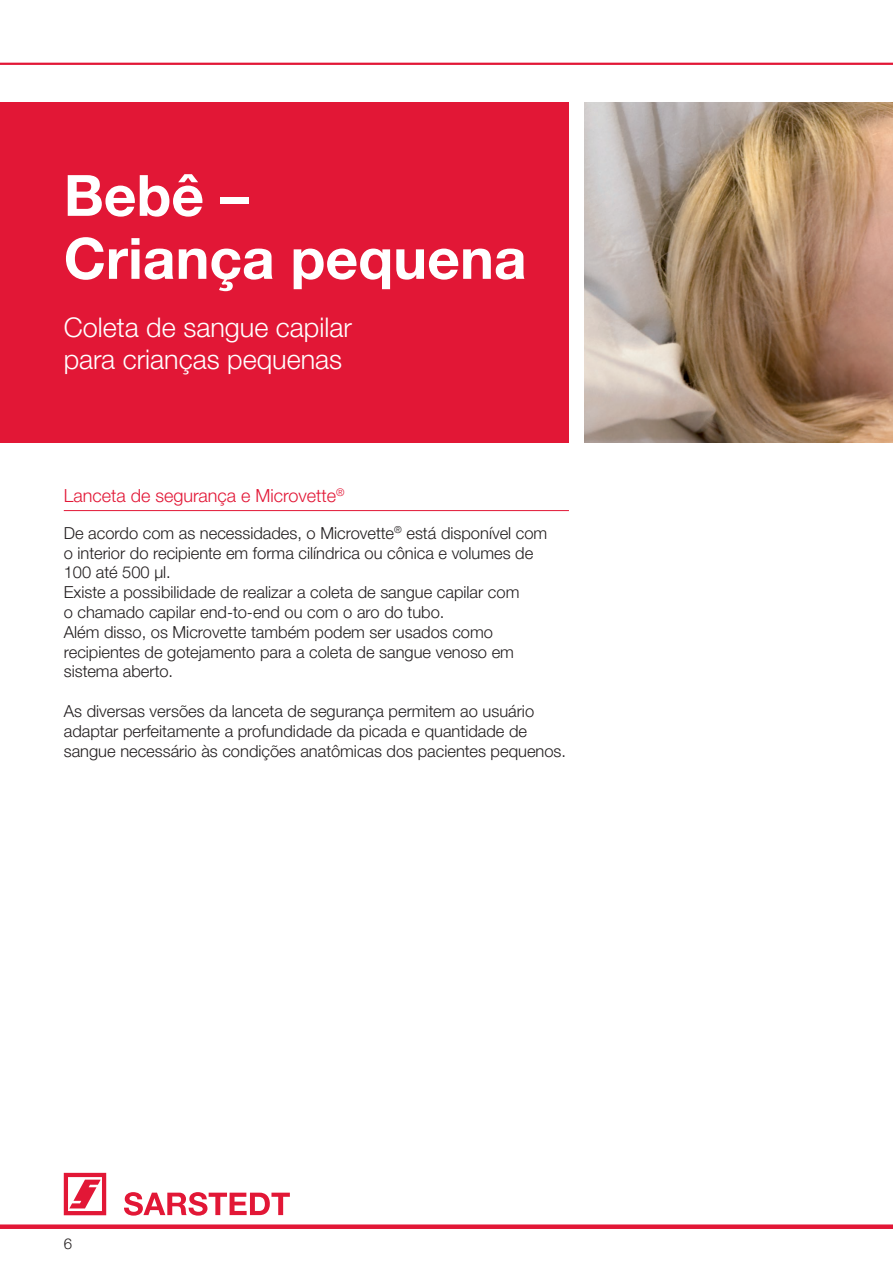
<style>
.page{position:relative;width:893px;height:1263px;background:#fff}
.page>*{position:absolute;margin:0;border:0;box-sizing:border-box;transform-origin:0 0}
.t1{font:700 57px/63px "Helvetica Neue LTW1 G";color:#fff}
.t2{font:300 27px/32.4px "Helvetica Neue LTW1 G";color:#fff}
.t3{font:300 18px "Helvetica Neue LTW1 G";color:#e21736}
.t4{font:300 16.5px/19.8px "Helvetica Neue LTW1 G";color:#231f20}
.t5{font:300 15px "Helvetica Neue LTW1 G";color:#231f20}
</style>
<div class="page">
<div style="left:0;top:1224px;width:893px;height:5px;background:#e21736"></div>
<svg style="left:64px;top:1173px;width:42px;height:42px"></svg>
<svg style="left:124px;top:1192px;width:166px;height:23px"></svg>
<hr style="left:64px;top:510px;width:505px;height:1px;background:#e21736">
<img style="left:584px;top:102px;width:309px;height:340px">
<div style="left:0;top:102px;width:569px;height:340px;background:#e21736"></div>
<hr style="left:0;top:63px;width:893px;height:2px;background:#e21736">
<h1 class="t1" style="left:64px;top:164px;width:464px">Bebê –<br>Criança pequena</h1>
<h2 class="t2" style="left:64px;top:311px;width:290px">Coleta de sangue capilar para crianças pequenas</h2>
<p class="t3" style="left:64px;top:484px;width:282px">Lanceta de segurança e Microvette<sup>®</sup></p>
<p class="t4" style="left:64px;top:523px;width:485px">De acordo com as necessidades, o Microvette<sup>®</sup> está disponível com o interior do recipiente em forma cilíndrica ou cônica e volumes de 100 até 500 µl.<br>Existe a possibilidade de realizar a coleta de sangue capilar com<br>o chamado capilar end-to-end ou com o aro do tubo.<br>Além disso, os Microvette também podem ser usados como recipientes de gotejamento para a coleta de sangue venoso em sistema aberto.</p>
<p class="t4" style="left:64px;top:701px;width:504px">As diversas versões da lanceta de segurança permitem ao usuário adaptar perfeitamente a profundidade da picada e quantidade de sangue necessário às condições anatômicas dos pacientes pequenos.</p>
<p class="t5" style="left:64px;top:1234px;width:10px">6</p>
</div>
